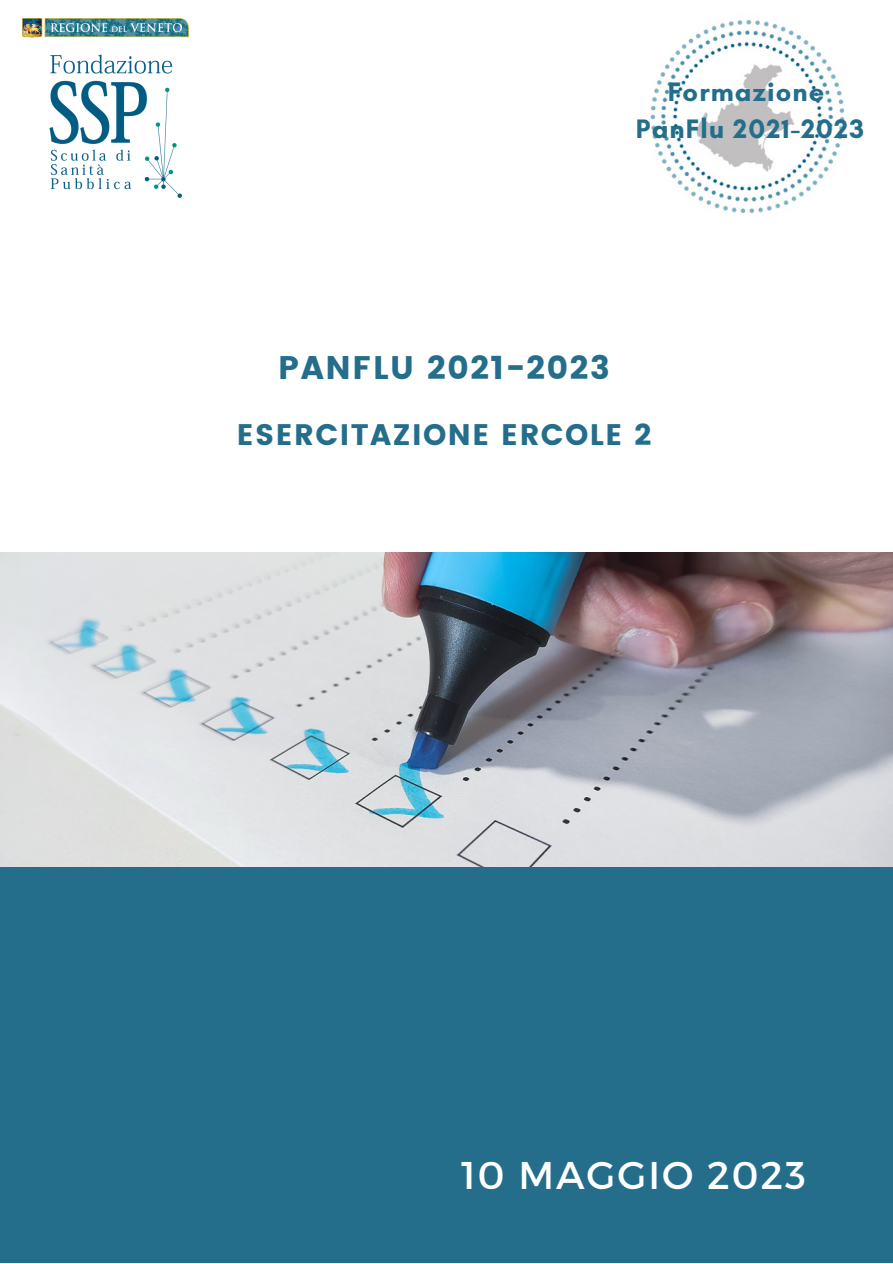
<style>
.page{position:relative;width:893px;height:1264px;background:#fff}
.page>*{position:absolute;margin:0;border:0;box-sizing:border-box;transform-origin:0 0}
.t1{font:38.55px "Montserrat";letter-spacing:.05em;color:#fff}
.t2{font:32.55px "Poppins";letter-spacing:.05em;color:#246e8c}
.t3{font:29.7px "Poppins";letter-spacing:.05em;color:#246e8c}
.t4{font:700 27.15px/37px "Glacial Indifference";letter-spacing:.04em;color:#246e8c;text-align:center}
</style>
<div class="page">
<div style="left:0;top:0;width:892px;height:1262px;background:#246e8c"></div>
<div style="left:0;top:0;width:892px;height:572px;background:#fff"></div>
<img style="left:22px;top:18px;width:167px;height:180px">
<img style="left:650px;top:19px;width:195px;height:195px">
<img style="left:0;top:552px;width:892px;height:314px">
<p class="t4" style="left:636px;top:72px;width:229px">Formazione<br>PanFlu 2021-2023</p>
<p class="t2" style="left:278px;top:348px;width:333px">PANFLU 2021-2023</p>
<p class="t3" style="left:237px;top:417px;width:416px">ESERCITAZIONE ERCOLE 2</p>
<h1 class="t1" style="left:461px;top:1150px;width:346px">10 MAGGIO 2023</h1>
</div>
